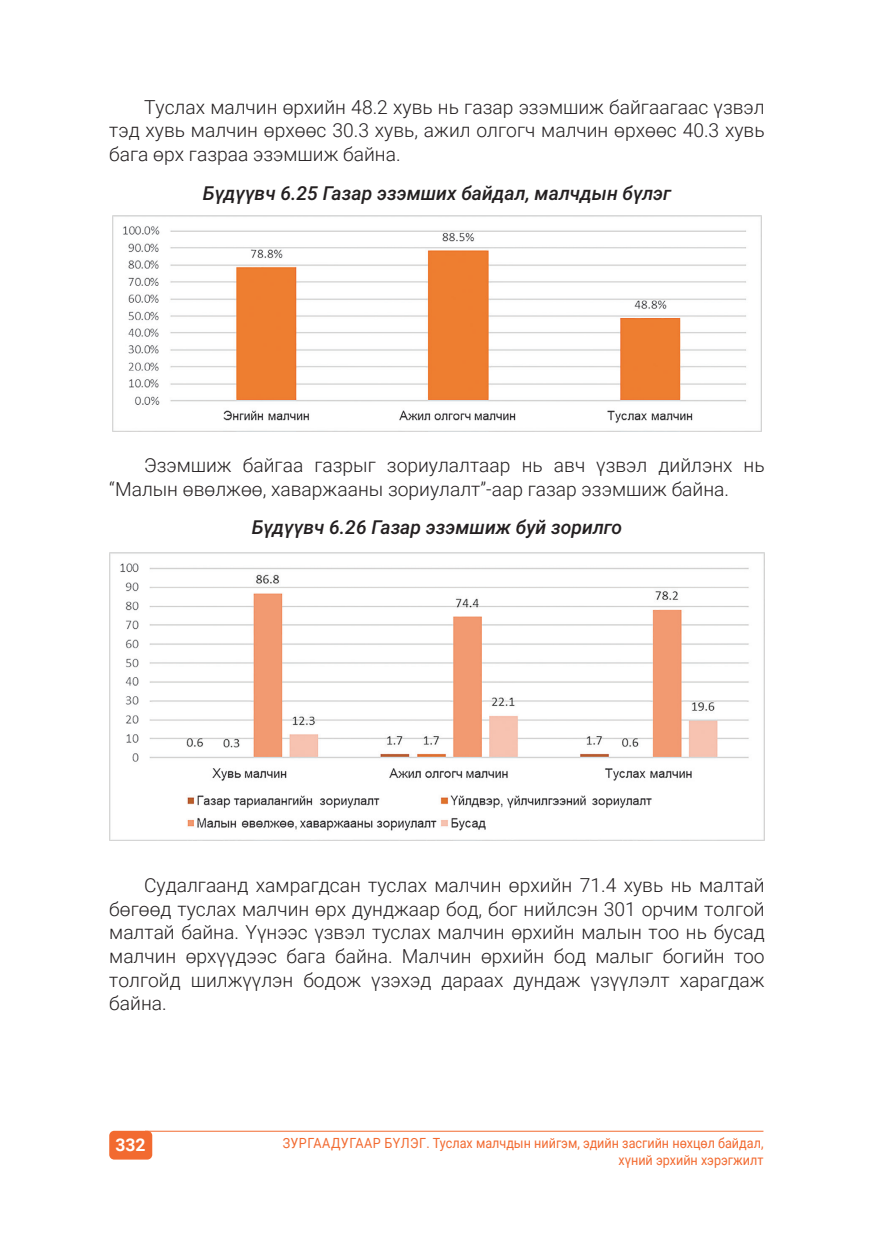
<style>
.page{position:relative;width:874px;height:1241px;background:#fff}
.page>*{position:absolute;margin:0;border:0;box-sizing:border-box;transform-origin:0 0}
.t1{font:300 19.25px/23.6px "Roboto";color:#231f20;text-align:justify}
.husnegt_buduuwch{font:italic 500 19.25px "Roboto";color:#231f20}
.t2{font:700 17.5px "Roboto";color:#fff}
.t3{font:14px/16.8px "Roboto";color:#f26a30;text-align:right;scale:.9 1}
</style>
<div class="page">
<div style="left:109px;top:1130px;width:43px;height:29px;background:#f26a30;border-radius:5px"></div>
<hr style="left:145px;top:1130px;width:618px;height:1px;background:#f26a30">
<img style="left:112px;top:215px;width:649px;height:216px">
<img style="left:109px;top:552px;width:655px;height:288px">
<p class="t1" style="left:109px;top:94px;width:656px;text-indent:35px">Туслах малчин өрхийн 48.2 хувь нь газар эзэмшиж байгаагаас үзвэл тэд хувь малчин өрхөөс 30.3 хувь, ажил олгогч малчин өрхөөс 40.3 хувь бага өрх газраа эзэмшиж байна.</p>
<p class="husnegt_buduuwch" style="left:203px;top:179px;width:469px">Бүдүүвч 6.25 Газар эзэмших байдал, малчдын бүлэг</p>
<p class="t1" style="left:109px;top:452px;width:656px;text-indent:35px">Эзэмшиж байгаа газрыг зориулалтаар нь авч үзвэл дийлэнх нь “Малын өвөлжөө, хаваржааны зориулалт”-аар газар эзэмшиж байна.</p>
<p class="husnegt_buduuwch" style="left:251px;top:513px;width:372px">Бүдүүвч 6.26 Газар эзэмшиж буй зорилго</p>
<p class="t1" style="left:109px;top:872px;width:656px;text-indent:35px">Судалгаанд хамрагдсан туслах малчин өрхийн 71.4 хувь нь малтай бөгөөд туслах малчин өрх дунджаар бод, бог нийлсэн 301 орчим толгой малтай байна. Үүнээс үзвэл туслах малчин өрхийн малын тоо нь бусад малчин өрхүүдээс бага байна. Малчин өрхийн бод малыг богийн тоо толгойд шилжүүлэн бодож үзэхэд дараах дундаж үзүүлэлт харагдаж байна.</p>
<p class="t2" style="left:115px;top:1132px;width:32px">332</p>
<p class="t3" style="left:282px;top:1134px;width:535px">ЗУРГААДУГААР БҮЛЭГ. Туслах малчдын нийгэм, эдийн засгийн нөхцөл байдал, хүний эрхийн хэрэгжилт</p>
</div>
